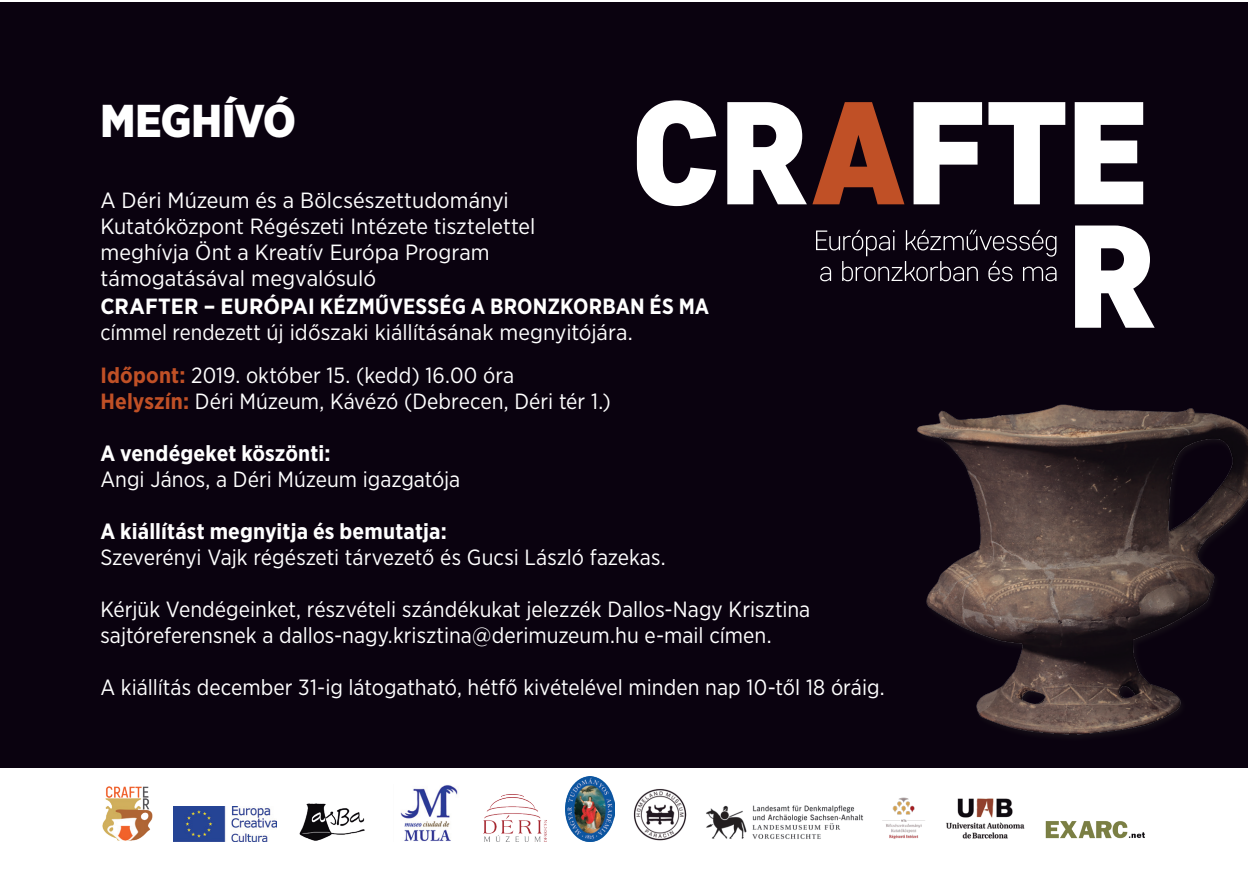
<style>
.page{position:relative;width:1248px;height:896px;background:#fff}
.page>*{position:absolute;margin:0;border:0;box-sizing:border-box;transform-origin:0 0}
.TEXTO{font:900 46px "Gotham Narrow";letter-spacing:-.005em;color:#fff}
.TEXTO-2{font:22px/26px "Gotham Narrow";color:#fff}
.TEXTO-3{font:700 22px "Gotham Narrow";letter-spacing:.005em;color:#fff}
.s1{font-weight:700}
.s2{font-weight:700;color:#c05026}
</style>
<div class="page">
<div style="left:0;top:2px;width:1247px;height:765px;background:#0a020f"></div>
<svg style="left:816px;top:230px;width:240px;height:51px"></svg>
<svg style="left:1075px;top:225px;width:79px;height:103px"></svg>
<svg style="left:913px;top:102px;width:230px;height:102px"></svg>
<svg style="left:812px;top:102px;width:92px;height:102px"></svg>
<svg style="left:637px;top:100px;width:169px;height:106px"></svg>
<img style="left:102px;top:786px;width:51px;height:55px">
<img style="left:173px;top:807px;width:103px;height:34px">
<img style="left:946px;top:798px;width:79px;height:41px">
<img style="left:299px;top:803px;width:66px;height:38px">
<img style="left:483px;top:795px;width:63px;height:46px">
<img style="left:565px;top:777px;width:49px;height:64px">
<img style="left:633px;top:789px;width:53px;height:51px">
<img style="left:1045px;top:821px;width:100px;height:18px">
<img style="left:706px;top:805px;width:157px;height:34px">
<img style="left:400px;top:785px;width:58px;height:56px">
<img style="left:882px;top:797px;width:43px;height:42px">
<img style="left:917px;top:404px;width:330px;height:332px">
<p class="TEXTO" style="left:100px;top:91px;width:197px">MEGHÍVÓ</p>
<p class="TEXTO-2" style="left:100px;top:186px;width:436px">A Déri Múzeum és a Bölcsészettudományi Kutatóközpont Régészeti Intézete tisztelettel meghívja Önt a Kreatív Európa Program támogatásával megvalósuló</p>
<p class="TEXTO-2" style="left:100px;top:292px;width:610px"><span class="s1">CRAFTER – EURÓPAI KÉZMŰVESSÉG A BRONZKORBAN ÉS MA </span>címmel rendezett új időszaki kiállításának megnyitójára.</p>
<p class="TEXTO-2" style="left:100px;top:362px;width:415px"><span class="s2">Időpont:</span> 2019. október 15. (kedd) 16.00 óra</p>
<p class="TEXTO-2" style="left:100px;top:388px;width:512px"><span class="s2">Helyszín:</span> Déri Múzeum, Kávézó (Debrecen, Déri tér 1.)</p>
<p class="TEXTO-3" style="left:100px;top:439px;width:232px">A vendégeket köszönti:</p>
<p class="TEXTO-2" style="left:100px;top:466px;width:361px">Angi János, a Déri Múzeum igazgatója</p>
<p class="TEXTO-3" style="left:100px;top:517px;width:348px">A kiállítást megnyitja és bemutatja:</p>
<p class="TEXTO-2" style="left:100px;top:544px;width:566px">Szeverényi Vajk régészeti tárvezető és Gucsi László fazekas.</p>
<p class="TEXTO-2" style="left:100px;top:596px;width:711px">Kérjük Vendégeinket, részvételi szándékukat jelezzék Dallos-Nagy Krisztina sajtóreferensnek a dallos-nagy.krisztina@derimuzeum.hu e-mail címen.</p>
<p class="TEXTO-2" style="left:100px;top:674px;width:785px">A kiállítás december 31-ig látogatható, hétfő kivételével minden nap 10-től 18 óráig.</p>
</div>
